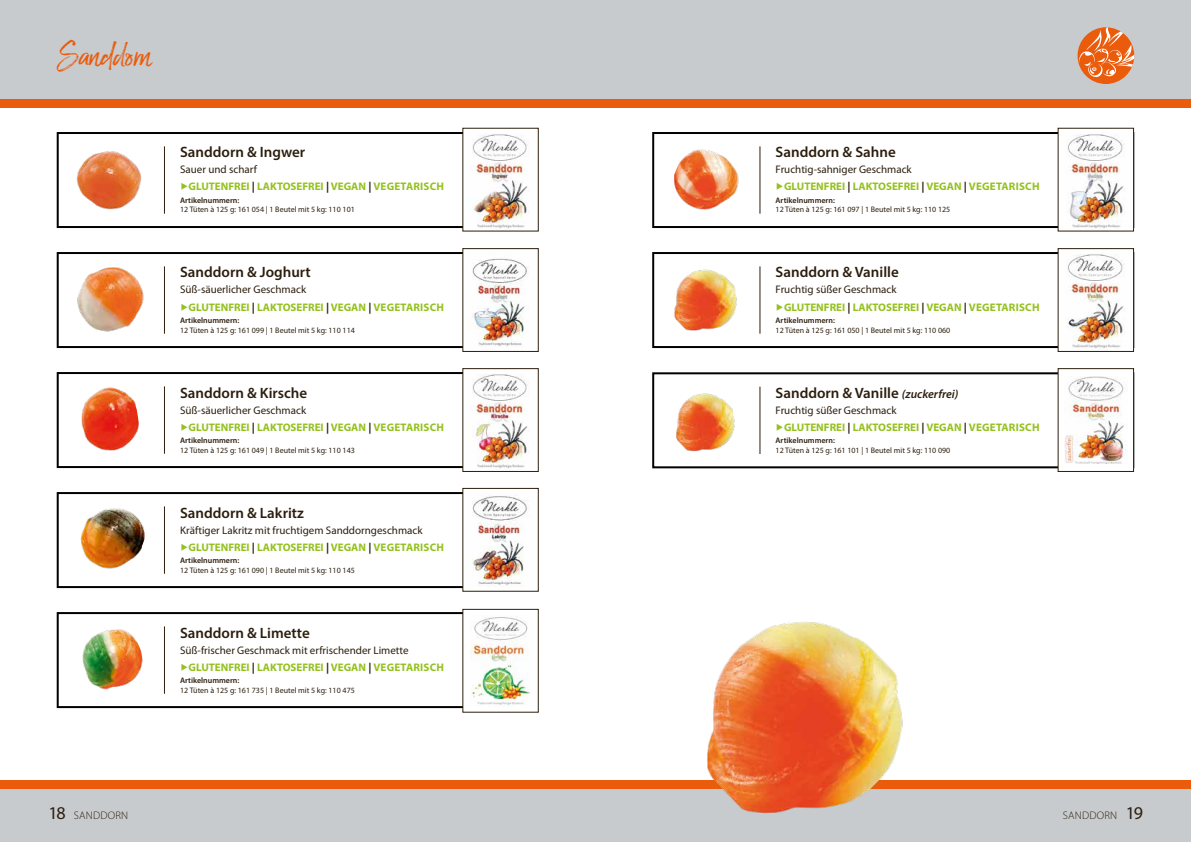
<style>
.page{position:relative;width:1191px;height:842px;background:#fff}
.page>*{position:absolute;margin:0;border:0;box-sizing:border-box;transform-origin:0 0}
.t1{font:37px "Lucky Fellas";color:#ea5b0b}
.t2{font:600 15px "Myriad Pro";color:#2c1e0e}
.t3{font:700 11px/17.2px "Myriad Pro";color:#95c11f}
.t4{font:11px/17.2px "Myriad Pro";color:#2c1e0e}
.t5{font:300 11px "Myriad Pro";letter-spacing:.02em;color:#2c1e0e}
.t6{font:8px "Myriad Pro";color:#2c1e0e}
.t7{font:600 8px "Myriad Pro";color:#2c1e0e}
.s1{font-weight:400;color:#2c1e0e}
.s2{color:#2c1e0e}
.s3{color:#95c11f}
.s4{font-weight:700;color:#95c11f}
.s5{font-weight:700}
.s6{font-style:italic;font-size:12px}
.s7{font-weight:400;font-size:18px}
</style>
<div class="page">
<div style="left:0;top:784px;width:1191px;height:58px;background:#c8cbce"></div>
<div style="left:0;top:0;width:1191px;height:104px;background:#c8cbce"></div>
<div style="left:0;top:99px;width:1191px;height:9px;background:#ea5b0b"></div>
<div style="left:0;top:780px;width:1191px;height:9px;background:#ea5b0b"></div>
<div style="left:652px;top:132px;width:482px;height:96px;border:2px solid #000"></div>
<div style="left:652px;top:252px;width:482px;height:96px;border:2px solid #000"></div>
<div style="left:652px;top:372px;width:482px;height:96px;border:2px solid #000"></div>
<div style="left:57px;top:612px;width:482px;height:96px;border:2px solid #000"></div>
<div style="left:57px;top:492px;width:482px;height:96px;border:2px solid #000"></div>
<hr style="left:759px;top:146px;width:1px;height:68px;background:#2c1e0e">
<hr style="left:759px;top:266px;width:1px;height:68px;background:#2c1e0e">
<hr style="left:759px;top:387px;width:1px;height:67px;background:#2c1e0e">
<hr style="left:164px;top:626px;width:1px;height:68px;background:#2c1e0e">
<hr style="left:164px;top:506px;width:1px;height:68px;background:#2c1e0e">
<div style="left:1077px;top:27px;width:57px;height:57px;background:#ea5b0b;border-radius:50%"></div>
<svg style="left:1078px;top:27px;width:56px;height:51px"></svg>
<img style="left:674px;top:149px;width:65px;height:61px">
<img style="left:656px;top:252px;width:96px;height:79px">
<img style="left:707px;top:622px;width:196px;height:191px">
<img style="left:80px;top:508px;width:65px;height:61px">
<img style="left:59px;top:628px;width:88px;height:78px">
<div style="left:57px;top:132px;width:482px;height:96px;border:2px solid #000"></div>
<div style="left:57px;top:252px;width:482px;height:96px;border:2px solid #000"></div>
<div style="left:57px;top:372px;width:482px;height:96px;border:2px solid #000"></div>
<hr style="left:164px;top:146px;width:1px;height:68px;background:#2c1e0e">
<hr style="left:164px;top:266px;width:1px;height:68px;background:#2c1e0e">
<hr style="left:164px;top:386px;width:1px;height:68px;background:#2c1e0e">
<img style="left:76px;top:151px;width:66px;height:59px">
<img style="left:77px;top:267px;width:67px;height:65px">
<img style="left:81px;top:387px;width:58px;height:64px">
<img style="left:676px;top:393px;width:59px;height:59px">
<div style="left:463px;top:128px;width:75px;height:103px;background:#fff"></div>
<img style="left:472px;top:134px;width:57px;height:96px">
<div style="left:462px;top:128px;width:77px;height:104px;border:1px solid #2c1e0e"></div>
<div style="left:463px;top:249px;width:75px;height:102px;background:#fff"></div>
<img style="left:466px;top:258px;width:63px;height:89px">
<div style="left:462px;top:248px;width:77px;height:104px;border:1px solid #2c1e0e"></div>
<div style="left:463px;top:369px;width:75px;height:102px;background:#fff"></div>
<img style="left:472px;top:374px;width:57px;height:96px">
<div style="left:462px;top:368px;width:77px;height:104px;border:1px solid #2c1e0e"></div>
<div style="left:463px;top:488px;width:75px;height:103px;background:#fff"></div>
<img style="left:472px;top:495px;width:56px;height:91px">
<div style="left:462px;top:488px;width:77px;height:104px;border:1px solid #2c1e0e"></div>
<div style="left:463px;top:609px;width:75px;height:103px;background:#fff"></div>
<img style="left:470px;top:617px;width:60px;height:89px">
<div style="left:462px;top:609px;width:77px;height:104px;border:1px solid #2c1e0e"></div>
<div style="left:1058px;top:128px;width:75px;height:103px;background:#fff"></div>
<img style="left:1067px;top:134px;width:57px;height:96px">
<div style="left:1057px;top:128px;width:77px;height:104px;border:1px solid #2c1e0e"></div>
<div style="left:1058px;top:249px;width:75px;height:102px;background:#fff"></div>
<img style="left:1067px;top:254px;width:57px;height:96px">
<div style="left:1057px;top:248px;width:77px;height:104px;border:1px solid #2c1e0e"></div>
<div style="left:1058px;top:369px;width:75px;height:102px;background:#fff"></div>
<img style="left:1064px;top:377px;width:63px;height:86px">
<div style="left:1057px;top:368px;width:77px;height:104px;border:1px solid #2c1e0e"></div>
<h1 class="t1" style="left:57px;top:35px;width:95px">Sanddorn</h1>
<h2 class="t2" style="left:180px;top:143px;width:127px">Sanddorn &amp; Ingwer</h2>
<p class="t3" style="left:180px;top:161px;width:265px"><span class="s1">Sauer und scharf<br></span>▶GLUTENFREI <span class="s2">|</span> LAKTOSEFREI <span class="s2">|</span> VEGAN <span class="s2">|</span> VEGETARISCH</p>
<p class="t7" style="left:180px;top:195px;width:61px">Artikelnummern:</p>
<p class="t6" style="left:180px;top:205px;width:176px">12 Tüten à 125 g: 161 054 | 1 Beutel mit 5 kg: 110 101</p>
<h2 class="t2" style="left:180px;top:263px;width:132px">Sanddorn &amp; Joghurt</h2>
<p class="t3" style="left:180px;top:281px;width:265px"><span class="s1">Süß-säuerlicher Geschmack<br></span>▶GLUTENFREI <span class="s2">|</span> LAKTOSEFREI <span class="s2">|</span> VEGAN <span class="s2">|</span> VEGETARISCH</p>
<p class="t7" style="left:180px;top:315px;width:61px">Artikelnummern:</p>
<p class="t6" style="left:180px;top:325px;width:176px">12 Tüten à 125 g: 161 099 | 1 Beutel mit 5 kg: 110 114</p>
<h2 class="t2" style="left:180px;top:383px;width:129px">Sanddorn &amp; Kirsche</h2>
<p class="t3" style="left:180px;top:401px;width:265px"><span class="s1">Süß-säuerlicher Geschmack<br></span>▶GLUTENFREI <span class="s2">|</span> LAKTOSEFREI <span class="s2">|</span> VEGAN <span class="s2">|</span> VEGETARISCH</p>
<p class="t7" style="left:180px;top:435px;width:61px">Artikelnummern:</p>
<p class="t6" style="left:180px;top:445px;width:176px">12 Tüten à 125 g: 161 049 | 1 Beutel mit 5 kg: 110 143</p>
<h2 class="t2" style="left:180px;top:503px;width:125px">Sanddorn &amp; Lakritz</h2>
<p class="t4" style="left:180px;top:521px;width:265px">Kräftiger Lakritz mit fruchtigem Sanddorngeschmack <span class="s3">▶</span><span class="s4">GLUTENFREI</span> <span class="s5">|</span> <span class="s4">LAKTOSEFREI</span> <span class="s5">|</span> <span class="s4">VEGAN</span> <span class="s5">|</span> <span class="s4">VEGETARISCH</span></p>
<p class="t7" style="left:180px;top:555px;width:61px">Artikelnummern:</p>
<p class="t6" style="left:180px;top:565px;width:176px">12 Tüten à 125 g: 161 090 | 1 Beutel mit 5 kg: 110 145</p>
<h2 class="t2" style="left:180px;top:623px;width:131px">Sanddorn &amp; Limette</h2>
<p class="t4" style="left:180px;top:641px;width:265px">Süß-frischer Geschmack mit erfrischender Limette <span class="s3">▶</span><span class="s4">GLUTENFREI</span> <span class="s5">|</span> <span class="s4">LAKTOSEFREI</span> <span class="s5">|</span> <span class="s4">VEGAN</span> <span class="s5">|</span> <span class="s4">VEGETARISCH</span></p>
<p class="t7" style="left:180px;top:676px;width:61px">Artikelnummern:</p>
<p class="t6" style="left:180px;top:685px;width:176px">12 Tüten à 125 g: 161 735 | 1 Beutel mit 5 kg: 110 475</p>
<h2 class="t2" style="left:775px;top:143px;width:122px">Sanddorn &amp; Sahne</h2>
<p class="t3" style="left:775px;top:161px;width:265px"><span class="s1">Fruchtig-sahniger Geschmack<br></span>▶GLUTENFREI <span class="s2">|</span> LAKTOSEFREI <span class="s2">|</span> VEGAN <span class="s2">|</span> VEGETARISCH</p>
<p class="t7" style="left:775px;top:195px;width:61px">Artikelnummern:</p>
<p class="t6" style="left:775px;top:205px;width:176px">12 Tüten à 125 g: 161 097 | 1 Beutel mit 5 kg: 110 125</p>
<h2 class="t2" style="left:775px;top:263px;width:125px">Sanddorn &amp; Vanille</h2>
<p class="t3" style="left:775px;top:281px;width:265px"><span class="s1">Fruchtig süßer Geschmack<br></span>▶GLUTENFREI <span class="s2">|</span> LAKTOSEFREI <span class="s2">|</span> VEGAN <span class="s2">|</span> VEGETARISCH</p>
<p class="t7" style="left:775px;top:315px;width:61px">Artikelnummern:</p>
<p class="t6" style="left:775px;top:325px;width:176px">12 Tüten à 125 g: 161 050 | 1 Beutel mit 5 kg: 110 060</p>
<h2 class="t2" style="left:775px;top:383px;width:184px">Sanddorn &amp; Vanille <span class="s6">(zuckerfrei)</span></h2>
<p class="t3" style="left:775px;top:401px;width:265px"><span class="s1">Fruchtig süßer Geschmack<br></span>▶GLUTENFREI <span class="s2">|</span> LAKTOSEFREI <span class="s2">|</span> VEGAN <span class="s2">|</span> VEGETARISCH</p>
<p class="t7" style="left:775px;top:435px;width:61px">Artikelnummern:</p>
<p class="t6" style="left:775px;top:445px;width:176px">12 Tüten à 125 g: 161 101 | 1 Beutel mit 5 kg: 110 090</p>
<p class="t5" style="left:48px;top:810px;width:81px"><span class="s7">18</span> SANDDORN</p>
<p class="t5" style="left:1063px;top:810px;width:81px">SANDDORN <span class="s7">19</span></p>
</div>
